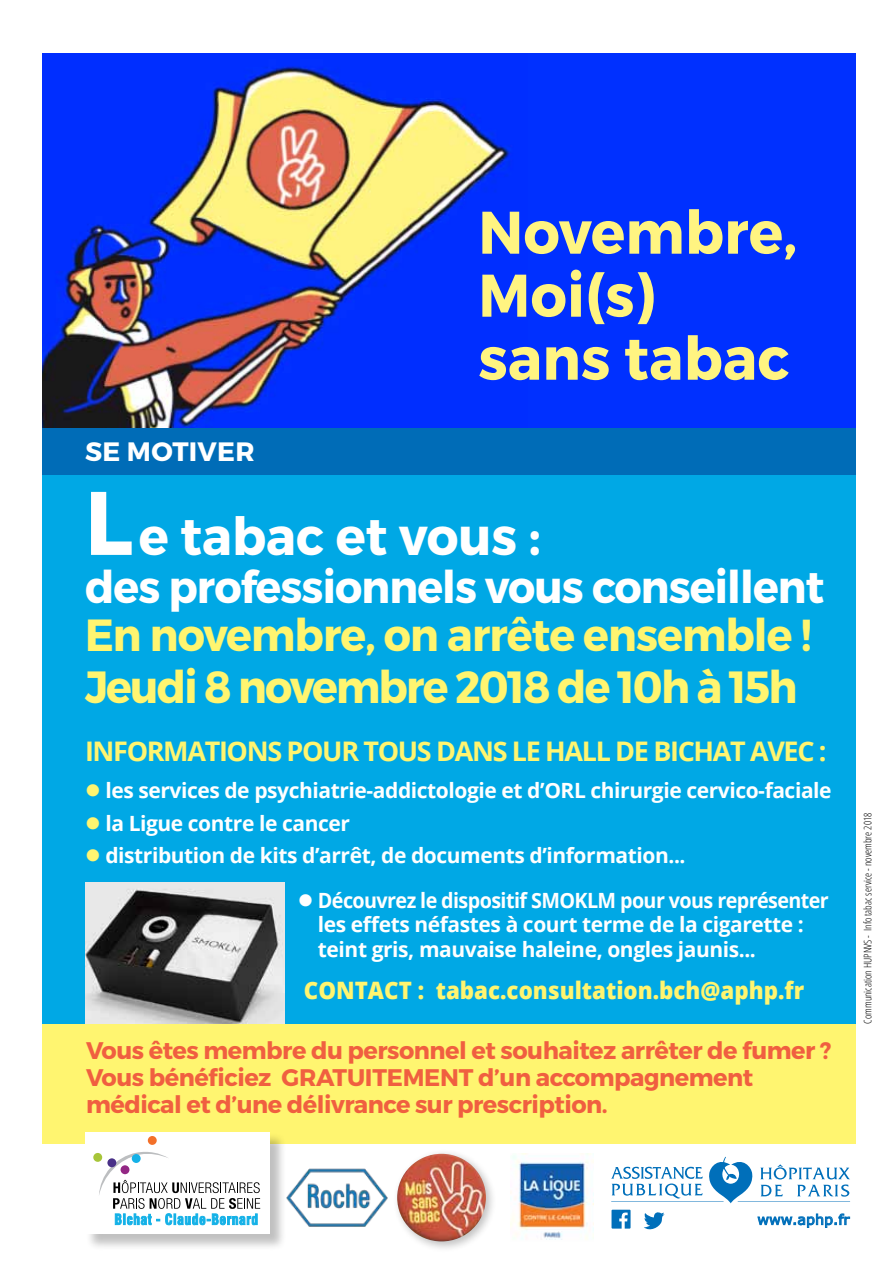
<style>
.page{position:relative;width:893px;height:1263px;background:#fff}
.page>*{position:absolute;margin:0;border:0;box-sizing:border-box;transform-origin:0 0}
.t1{font:700 60px/63px "Montserrat";letter-spacing:.005em;color:#fff481;scale:.95 1}
.t2{font:700 52.5px "Montserrat";color:#fff;scale:.95 1}
.t3{font:700 45px/52.5px "Montserrat";letter-spacing:-.04em;color:#fff570;scale:.95 1}
.t4{font:700 45px "Montserrat";letter-spacing:-.02em;color:#fff;scale:.95 1}
.t5{font:700 27px "Open Sans";letter-spacing:-.05em;color:#fff570}
.t6{font:700 26.55px "Montserrat";letter-spacing:.01em;color:#fff}
.t7{font:700 24px/27px "Montserrat";letter-spacing:-.02em;color:#f05f40}
.t8{font:800 24px "Open Sans";color:#fff570;scale:.93 1}
.t9{font:700 21px "Open Sans";letter-spacing:-.02em;color:#fff}
.t10{font:700 21px/24px "Open Sans";letter-spacing:-.02em;color:#fff;scale:.94 1}
.t11{font:14.1px "Verdana";letter-spacing:.01em;color:#006fba}
.t12{font:300 condensed 10.5px "Open Sans";color:#000}
.s1{font-size:90px}
.s2{color:#fff570}
</style>
<div class="page">
<div style="left:43px;top:53px;width:813px;height:381px;background:#0030ff"></div>
<img style="left:43px;top:66px;width:467px;height:362px">
<div style="left:43px;top:474px;width:813px;height:574px;background:#00a8e5"></div>
<svg style="left:611px;top:1157px;width:239px;height:46px"></svg>
<svg style="left:758px;top:1214px;width:92px;height:13px"></svg>
<svg style="left:644px;top:1212px;width:20px;height:18px"></svg>
<svg style="left:611px;top:1210px;width:20px;height:18px"></svg>
<div style="left:43px;top:428px;width:813px;height:47px;background:#006cb7"></div>
<div style="left:392px;top:1148px;width:105px;height:105px;background:#000;opacity:.25"></div>
<img style="left:397px;top:1154px;width:89px;height:87px">
<img style="left:85px;top:882px;width:200px;height:143px">
<div style="left:43px;top:1025px;width:813px;height:119px;background:#fff570"></div>
<div style="left:86px;top:1132px;width:201px;height:119px;background:#000;opacity:.25"></div>
<div style="left:85px;top:1132px;width:185px;height:102px;background:#fff"></div>
<div style="left:148px;top:1136px;width:9px;height:9px;background:#f37029;border-radius:50%"></div>
<div style="left:93px;top:1153px;width:9px;height:9px;background:#a7c539;border-radius:50%"></div>
<svg style="left:99px;top:1152px;width:161px;height:73px"></svg>
<img style="left:285px;top:1167px;width:103px;height:61px">
<img style="left:511px;top:1154px;width:82px;height:86px">
<p class="t6" style="left:85px;top:435px;width:171px">se motiver</p>
<h1 class="t1" style="left:478px;top:202px;width:337px">Novembre,<br>Moi(s) sans tabac</h1>
<h2 class="t2" style="left:85px;top:504px;width:481px"><span class="s1">L</span>e tabac et vous :</h2>
<h3 class="t4" style="left:85px;top:559px;width:780px">des professionnels vous conseillent</h3>
<h3 class="t3" style="left:85px;top:609px;width:766px">En novembre, on arrête ensemble !<br>Jeudi 8 novembre 2018 de 10h à 15h</h3>
<p class="t5" style="left:85px;top:732px;width:743px">Informations pour tous dans le hall de Bichat avec :</p>
<p class="t9" style="left:85px;top:776px;width:474px"><span class="s2">●</span> les services de psychiatrie-addictologie et d’ORL</p>
<p class="t9" style="left:591px;top:776px;width:243px">chirurgie cervico-faciale</p>
<p class="t9" style="left:85px;top:808px;width:266px"><span class="s2">●</span> la Ligue contre le cancer</p>
<p class="t9" style="left:85px;top:841px;width:602px"><span class="s2">●</span> distribution de kits d’arrêt, de documents d’information...</p>
<p class="t10" style="left:298px;top:888px;width:265px">● Découvrez le dispositif SMO</p>
<p class="t10" style="left:318px;top:888px;width:545px;text-indent:257px">KLM pour vous représenter les effets néfastes à court terme de la cigarette : teint gris, mauvaise haleine, ongles jaunis...</p>
<p class="t8" style="left:304px;top:972px;width:540px">contact : tabac.consultation.bch@aphp.fr</p>
<p class="t7" style="left:86px;top:1037px;width:747px">Vous êtes membre du personnel et souhaitez arrêter de fumer ?<br>Vous bénéficiez gratuitement d’un accompagnement médical et d’une délivrance sur prescription.</p>
<p class="t12" style="left:860px;top:1023px;width:212px;rotate:-90deg">Communication HUPNVS - Info tabac service - novembre 2018</p>
<p class="t11" style="left:757px;top:1210px;width:94px">www.aphp.fr</p>
</div>
